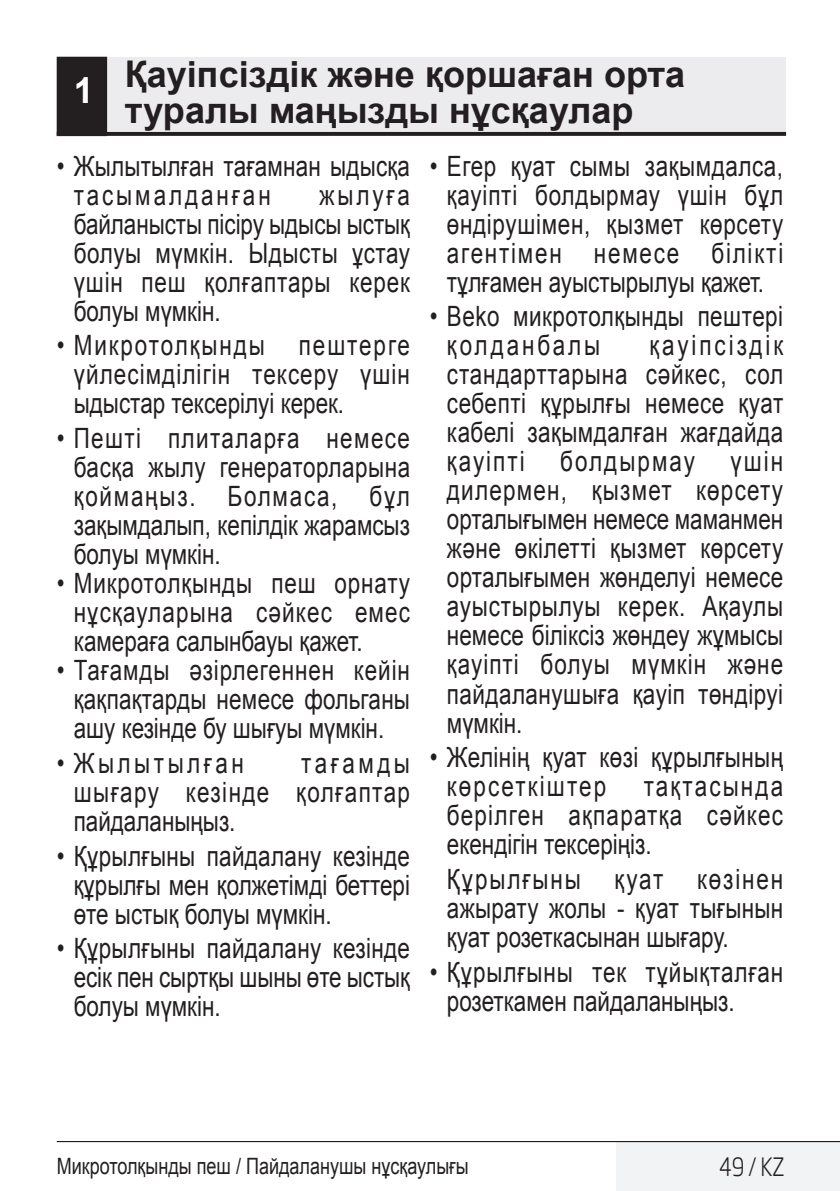
<style>
.page{position:relative;width:840px;height:1191px;background:#fff}
.page>*{position:absolute;margin:0;border:0;box-sizing:border-box;transform-origin:0 0}
.Unite_Baslik_Guvenli{font:700 36px/36px "Arial";color:#231f20;text-align:center}
.Guvenlik_Maddeleri{font:28px/29px "Arial";letter-spacing:.015em;color:#231f20;text-align:justify;scale:.8 1}
.Guvenlik_Maddeleri-2{font:28px "Arial";letter-spacing:.155em;color:#231f20;scale:.8 1}
.Guvenlik_Maddeleri-3{font:28px "Arial";letter-spacing:.09em;color:#231f20;scale:.8 1}
.t1{font:300 25px "Soho Gothic Pro";color:#231f20;scale:.8 1}
.t2{font:22.4px "Arial";color:#231f20;scale:.8 1}
.s1{color:#fff}
</style>
<div class="page">
<div style="left:57px;top:57px;width:728px;height:77px;background:#ececee"></div>
<hr style="left:57px;top:132px;width:728px;height:3px;background:#231f20">
<div style="left:58px;top:58px;width:48px;height:77px;background:#231f20"></div>
<div style="left:57px;top:57px;width:50px;height:79px;border:2px solid #231f20"></div>
<div style="left:616px;top:1141px;width:223px;height:50px;background:#f2f3f4"></div>
<hr style="left:57px;top:1141px;width:782px;height:1px;background:#000">
<p class="Unite_Baslik_Guvenli" style="left:74px;top:58px;width:612px"><span class="s1">1</span> Қауіпсіздік және қоршаған орта туралы маңызды нұсқаулар</p>
<p class="Guvenlik_Maddeleri" style="left:74px;top:152px;width:421px;text-indent:-17px">• Жылытылған тағамнан ыдысқа тасымалданған</p>
<p class="Guvenlik_Maddeleri" style="left:74px;top:181px;width:421px;text-indent:245px">жылуға байланысты пісіру ыдысы ыстық болуы мүмкін. Ыдысты ұстау үшін пеш қолғаптары керек болуы мүмкін.</p>
<p class="Guvenlik_Maddeleri" style="left:74px;top:331px;width:421px;text-indent:-17px">• Микротолқынды пештерге үйлесімділігін тексеру үшін ыдыстар тексерілуі керек.</p>
<p class="Guvenlik_Maddeleri" style="left:74px;top:424px;width:421px;text-indent:-17px">• Пешті плиталарға немесе басқа жылу генераторларына қоймаңыз. Болмаса, бұл зақымдалып, кепілдік жарамсыз болуы мүмкін.</p>
<p class="Guvenlik_Maddeleri" style="left:74px;top:569px;width:421px;text-indent:-17px">• Микротолқынды пеш орнату нұсқауларына сәйкес емес камераға салынбауы қажет.</p>
<p class="Guvenlik_Maddeleri" style="left:74px;top:656px;width:421px;text-indent:-17px">• Тағамды әзірлегеннен кейін қақпақтарды немесе фольганы ашу кезінде бу шығуы мүмкін.</p>
<p class="Guvenlik_Maddeleri-2" style="left:57px;top:744px;width:235px">• Жылытылған</p>
<p class="Guvenlik_Maddeleri" style="left:74px;top:749px;width:421px;text-indent:227px">тағамды шығару кезінде қолғаптар пайдаланыңыз.</p>
<p class="Guvenlik_Maddeleri" style="left:74px;top:841px;width:421px;text-indent:-17px">• Құрылғыны пайдалану кезінде құрылғы мен қолжетімді беттері өте ыстық болуы мүмкін.</p>
<p class="Guvenlik_Maddeleri" style="left:74px;top:934px;width:421px;text-indent:-17px">• Құрылғыны пайдалану кезінде есік пен сыртқы шыны өте ыстық болуы мүмкін.</p>
<p class="Guvenlik_Maddeleri" style="left:446px;top:152px;width:421px;text-indent:-17px">• Егер қуат сымы зақымдалса, қауіпті болдырмау үшін бұл өндірушімен, қызмет көрсету агентімен немесе білікті тұлғамен ауыстырылуы қажет.</p>
<p class="Guvenlik_Maddeleri" style="left:446px;top:302px;width:421px;text-indent:-17px">• Beko микротолқынды пештері қолданбалы</p>
<p class="Guvenlik_Maddeleri" style="left:446px;top:331px;width:421px;text-indent:202px">қауіпсіздік стандарттарына сәйкес, сол себепті құрылғы немесе қуат кабелі зақымдалған жағдайда қауіпті</p>
<p class="Guvenlik_Maddeleri-3" style="left:560px;top:443px;width:170px">болдырмау</p>
<p class="Guvenlik_Maddeleri" style="left:446px;top:447px;width:421px;text-indent:283px">үшін дилермен, қызмет көрсету орталығымен немесе маманмен және өкілетті қызмет көрсету орталығымен жөнделуі немесе ауыстырылуы керек. Ақаулы немесе біліксіз жөндеу жұмысы қауіпті болуы мүмкін және пайдаланушыға қауіп төндіруі мүмкін.</p>
<p class="Guvenlik_Maddeleri" style="left:446px;top:743px;width:421px;text-indent:-17px">• Желінің қуат көзі құрылғының көрсеткіштер</p>
<p class="Guvenlik_Maddeleri" style="left:446px;top:772px;width:421px;text-indent:197px">тақтасында берілген ақпаратқа сәйкес екендігін тексеріңіз.</p>
<p class="Guvenlik_Maddeleri" style="left:446px;top:865px;width:421px">Құрылғыны қуат көзінен ажырату жолы - қуат тығынын қуат розеткасынан шығару.</p>
<p class="Guvenlik_Maddeleri" style="left:446px;top:957px;width:421px;text-indent:-17px">• Құрылғыны тек тұйықталған розеткамен пайдаланыңыз.</p>
<p class="t2" style="left:57px;top:1151px;width:516px">Микротолқынды пеш / Пайдаланушы нұсқаулығы</p>
<p class="t1" style="left:718px;top:1147px;width:83px">49 / KZ</p>
</div>
